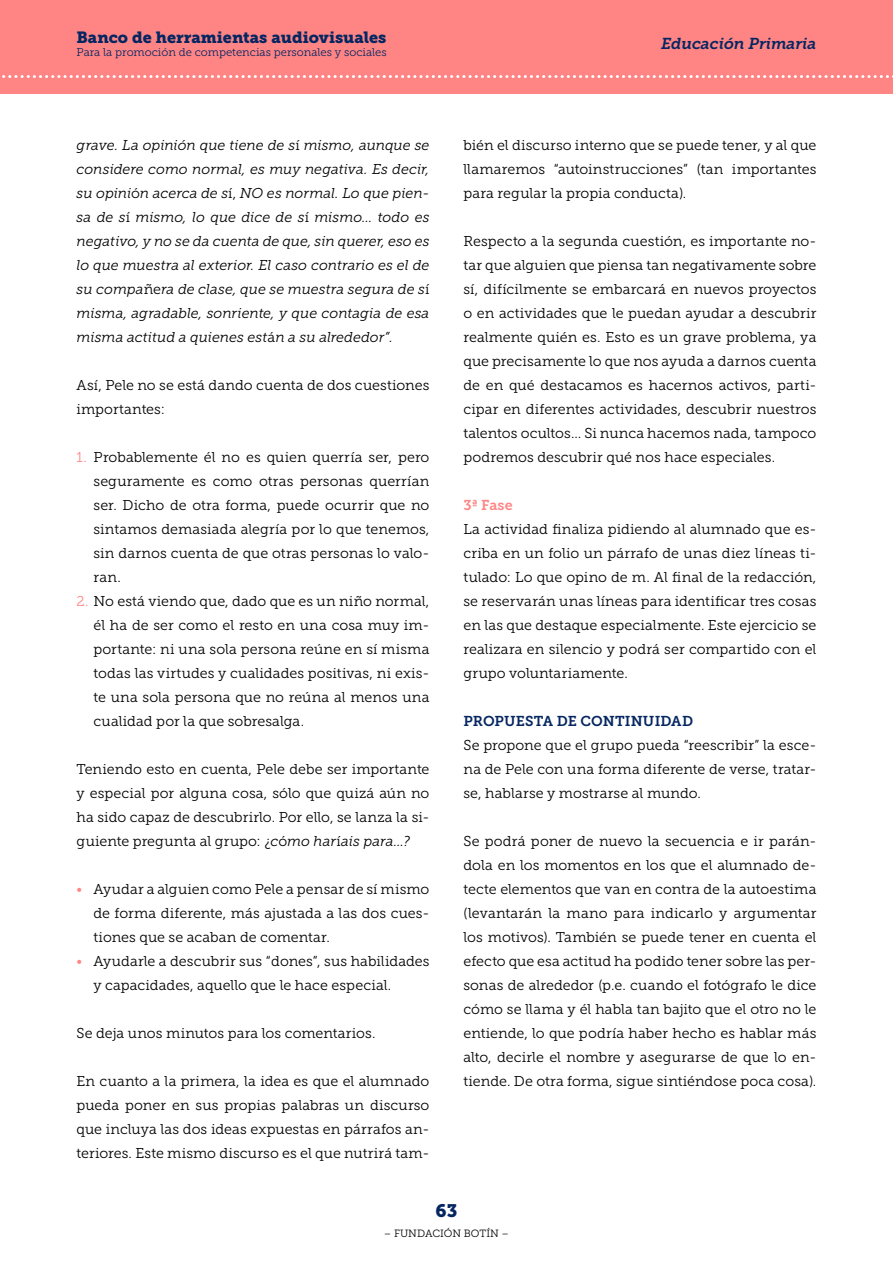
<style>
.page{position:relative;width:893px;height:1263px;background:#fff}
.page>*{position:absolute;margin:0;border:0;box-sizing:border-box;transform-origin:0 0}
.t1{font:18px "Museo Slab 900";color:#052661}
.t2{font:16.2px "Museo Slab 900";color:#052661}
.t3{font:italic 15.75px "Museo Slab 700";color:#052661}
.t4{font:14.25px/24px "Museo Slab 300";letter-spacing:.005em;color:#000;text-align:justify}
.t5{font:italic 14.25px/24px "Museo Slab 300";color:#000;text-align:justify}
.t6{font:14.25px "Museo Slab 700";letter-spacing:.005em;color:#052661}
.t7{font:14.25px "Museo Slab 700";letter-spacing:.005em;color:#ff8585}
.t8{font:11.25px "Museo Slab 300";color:#052661}
.t9{font:10.5px "Museo Slab 300";color:#000}
.s1{font-style:normal}
.s2{color:#ff8585}
.s3{font-style:italic}
</style>
<div class="page">
<div style="left:0;top:0;width:893px;height:94px;background:#ff8585"></div>
<svg style="left:2px;top:75px;width:891px;height:3px"></svg>
<p class="t2" style="left:77px;top:28px;width:311px">Banco de herramientas audiovisuales</p>
<p class="t8" style="left:77px;top:46px;width:312px">Para la promoción de competencias personales y sociales</p>
<p class="t5" style="left:77px;top:133px;width:354px">grave. La opinión que tiene de s<span class="s1">í</span> mismo, aunque se considere como normal, es muy negativa. Es decir, su opini<span class="s1">ó</span>n acerca de s<span class="s1">í,</span> NO es normal. Lo que pien&shy;sa de s<span class="s1">í</span> mismo, lo que dice de s<span class="s1">í</span> mismo… todo es negativo, y no se da cuenta de que, sin querer, eso es lo que muestra al exterior. El caso contrario es el de su compa<span class="s1">ñe</span>ra de clase, que se muestra segura de s<span class="s1">í </span>misma, agradable, sonriente, y que contagia de esa misma actitud a quienes est<span class="s1">á</span>n a su alrededor”.</p>
<p class="t4" style="left:77px;top:373px;width:354px">Así, Pele no se está dando cuenta de dos cuestiones importantes:</p>
<p class="t4" style="left:94px;top:445px;width:337px;text-indent:-17px"><span class="s2">1.</span> Probablemente él no es quien querría ser, pero seguramente es como otras personas querrían ser. Dicho de otra forma, puede ocurrir que no sintamos demasiada alegría por lo que tenemos, sin darnos cuenta de que otras personas lo valo&shy;ran.</p>
<p class="t4" style="left:94px;top:589px;width:337px;text-indent:-17px"><span class="s2">2.</span> No está viendo que, dado que es un niño normal, él ha de ser como el resto en una cosa muy im&shy;portante: ni una sola persona reúne en sí misma todas las virtudes y cualidades positivas, ni exis&shy;te una sola persona que no reúna al menos una cualidad por la que sobresalga.</p>
<p class="t4" style="left:77px;top:757px;width:354px">Teniendo esto en cuenta, Pele debe ser importante y especial por alguna cosa, sólo que quizá aún no ha sido capaz de descubrirlo. Por ello, se lanza la si&shy;guiente pregunta al grupo: ¿<span class="s3">c</span>ó<span class="s3">mo har</span>í<span class="s3">ais para…?</span></p>
<p class="t4" style="left:94px;top:877px;width:337px;text-indent:-17px"><span class="s2">•</span> Ayudar a alguien como Pele a pensar de sí mismo de forma diferente, más ajustada a las dos cues&shy;tiones que se acaban de comentar.</p>
<p class="t4" style="left:94px;top:949px;width:337px;text-indent:-17px"><span class="s2">•</span> Ayudarle a descubrir sus “dones”, sus habilidades y capacidades, aquello que le hace especial.</p>
<p class="t4" style="left:77px;top:1021px;width:301px">Se deja unos minutos para los comentarios.</p>
<p class="t4" style="left:77px;top:1069px;width:354px">En cuanto a la primera, la idea es que el alumnado pueda poner en sus propias palabras un discurso que incluya las dos ideas expuestas en párrafos an&shy;teriores. Este mismo discurso es el que nutrirá tam-</p>
<p class="t3" style="left:661px;top:34px;width:157px">Educación Primaria</p>
<p class="t4" style="left:463px;top:133px;width:354px">bién el discurso interno que se puede tener, y al que llamaremos “autoinstrucciones” (tan importantes para regular la propia conducta).</p>
<p class="t4" style="left:463px;top:229px;width:354px">Respecto a la segunda cuestión, es importante no&shy;tar que alguien que piensa tan negativamente sobre sí, difícilmente se embarcará en nuevos proyectos o en actividades que le puedan ayudar a descubrir realmente quién es. Esto es un grave problema, ya que precisamente lo que nos ayuda a darnos cuenta de en qué destacamos es hacernos activos, parti&shy;cipar en diferentes actividades, descubrir nuestros talentos ocultos… Si nunca hacemos nada, tampoco podremos descubrir qué nos hace especiales.</p>
<p class="t7" style="left:463px;top:497px;width:51px">3ª Fase</p>
<p class="t4" style="left:463px;top:517px;width:354px">La actividad finaliza pidiendo al alumnado que es&shy;criba en un folio un párrafo de unas diez líneas ti&shy;tulado: Lo que opino de m. Al final de la redacción, se reservarán unas líneas para identificar tres cosas en las que destaque especialmente. Este ejercicio se realizara en silencio y podrá ser compartido con el grupo voluntariamente.</p>
<p class="t6" style="left:463px;top:713px;width:231px">PROPUESTA DE CONTINUIDAD</p>
<p class="t4" style="left:463px;top:733px;width:354px">Se propone que el grupo pueda “reescribir” la esce&shy;na de Pele con una forma diferente de verse, tratar&shy;se, hablarse y mostrarse al mundo.</p>
<p class="t4" style="left:463px;top:829px;width:354px">Se podrá poner de nuevo la secuencia e ir parán&shy;dola en los momentos en los que el alumnado de&shy;tecte elementos que van en contra de la autoestima (levantarán la mano para indicarlo y argumentar los motivos). También se puede tener en cuenta el efecto que esa actitud ha podido tener sobre las per&shy;sonas de alrededor (p.e. cuando el fotógrafo le dice cómo se llama y él habla tan bajito que el otro no le entiende, lo que podría haber hecho es hablar más alto, decirle el nombre y asegurarse de que lo en&shy;tiende. De otra forma, sigue sintiéndose poca cosa).</p>
<p class="t1" style="left:436px;top:1201px;width:23px">63</p>
<p class="t9" style="left:384px;top:1227px;width:127px">– FUNDACIÓN BOTÍN –</p>
</div>
